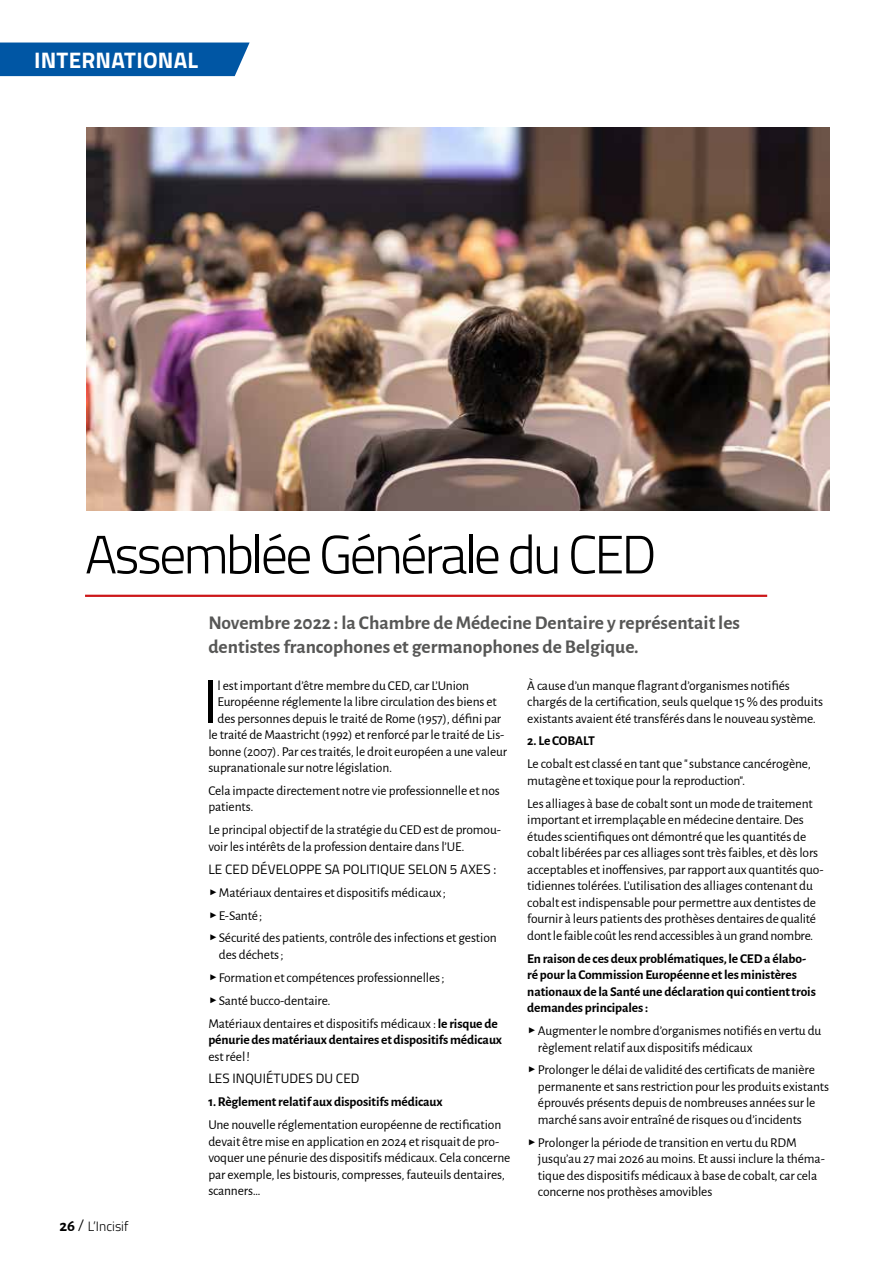
<style>
.page{position:relative;width:893px;height:1263px;background:#fff}
.page>*{position:absolute;margin:0;border:0;box-sizing:border-box;transform-origin:0 0}
.t1{font:61.2px "Titillium Web";color:#000}
.t2{font:300 54px "Titillium Web";letter-spacing:-.05em;color:#000}
.t3{font:700 22.5px "Titillium Web";letter-spacing:.01em;color:#fff}
.t4{font:700 19.5px/24px "Alegreya Sans";color:#575756}
.t5{font:13.5px/16.5px "Alegreya Sans";letter-spacing:-.01em;color:#000}
.t6{font:700 13.5px/16.5px "Alegreya Sans";letter-spacing:-.01em;color:#000}
.t7{font:13.5px "Titillium Web";letter-spacing:.005em;color:#000}
.t8{font:300 13.5px "Titillium Web";color:#000}
.s1{font-family:"Alegreya Sans";font-weight:700;font-size:16.5px}
.s2{font-size:16.5px}
.s3{font-size:21px}
.s4{font-weight:700}
</style>
<div class="page">
<hr style="left:85px;top:595px;width:682px;height:2px;background:#cd1719">
<div style="left:0;top:43px;width:250px;height:33px;background:#0056a4"></div>
<img style="left:86px;top:128px;width:743px;height:382px">
<h3 class="t3" style="left:34px;top:43px;width:165px">INTERNATIONAL</h3>
<h2 class="t2" style="left:85px;top:515px;width:573px">Assemblée Générale du CED</h2>
<p class="t8" style="left:60px;top:1216px;width:70px"><span class="s1">26</span> <span class="s2">/</span> L’Incisif</p>
<h3 class="t4" style="left:208px;top:609px;width:533px">Novembre 2022 : la Chambre de Médecine Dentaire y représentait les dentistes francophones et germanophones de Belgique.</h3>
<h1 class="t1" style="left:203px;top:656px;width:17px">I</h1>
<p class="t5" style="left:218px;top:676px;width:253px">l est important d’être membre du CED, car L’Union</p>
<p class="t5" style="left:527px;top:676px;width:297px">À cause d’un manque flagrant d’organismes notifiés chargés de la certification, seuls quelque 15 % des produits existants avaient été transférés dans le nouveau système.</p>
<p class="t6" style="left:527px;top:732px;width:69px">2. Le COBALT</p>
<p class="t5" style="left:527px;top:755px;width:285px">Le cobalt est classé en tant que " substance cancérogène, mutagène et toxique pour la reproduction".</p>
<p class="t5" style="left:527px;top:794px;width:298px">Les alliages à base de cobalt sont un mode de traitement important et irremplaçable en médecine dentaire. Des études scientifiques ont démontré que les quantités de cobalt libérées par ces alliages sont très faibles, et dès lors acceptables et inoffensives, par rapport aux quantités quo&shy;tidiennes tolérées. L’utilisation des alliages contenant du cobalt est indispensable pour permettre aux dentistes de fournir à leurs patients des prothèses dentaires de qualité dont le faible coût les rend accessibles à un grand nombre.</p>
<p class="t6" style="left:527px;top:949px;width:290px">En raison de ces deux problématiques, le CED a élabo&shy;ré pour la Commission Européenne et les ministères nationaux de la Santé une déclaration qui contient trois demandes principales :</p>
<p class="t5" style="left:538px;top:1022px;width:285px;text-indent:-11px"><span class="s3">▶</span> Augmenter le nombre d’organismes notifiés en vertu du règlement relatif aux dispositifs médicaux</p>
<p class="t5" style="left:538px;top:1061px;width:293px;text-indent:-11px"><span class="s3">▶</span> Prolonger le délai de validité des certificats de manière permanente et sans restriction pour les produits existants éprouvés présents depuis de nombreuses années sur le marché sans avoir entraîné de risques ou d’incidents</p>
<p class="t5" style="left:538px;top:1133px;width:288px;text-indent:-11px"><span class="s3">▶</span> Prolonger la période de transition en vertu du RDM jusqu’au 27 mai 2026 au moins. Et aussi inclure la théma&shy;tique des dispositifs médicaux à base de cobalt, car cela concerne nos prothèses amovibles</p>
<p class="t5" style="left:218px;top:693px;width:281px">Européenne réglemente la libre circulation des biens et</p>
<p class="t5" style="left:218px;top:709px;width:285px">des personnes depuis le traité de Rome (1957), défini par</p>
<p class="t5" style="left:208px;top:726px;width:298px">le traité de Maastricht (1992) et renforcé par le traité de Lis-</p>
<p class="t5" style="left:208px;top:742px;width:300px">bonne (2007). Par ces traités, le droit européen a une valeur</p>
<p class="t5" style="left:208px;top:759px;width:185px">supranationale sur notre législation.</p>
<p class="t5" style="left:208px;top:782px;width:293px">Cela impacte directement notre vie professionnelle et nos patients.</p>
<p class="t5" style="left:208px;top:821px;width:294px">Le principal objectif de la stratégie du CED est de promou&shy;voir les intérêts de la profession dentaire dans l’UE.</p>
<p class="t7" style="left:208px;top:859px;width:289px">LE CED DÉVELOPPE SA POLITIQUE SELON 5 AXES :</p>
<p class="t5" style="left:208px;top:880px;width:290px;line-height:23px"><span class="s3">▶</span> Matériaux dentaires et dispositifs médicaux ;<br><span class="s3">▶</span> E-Santé ;<br><span class="s3">▶</span> Sécurité des patients, contrôle des infections et gestion</p>
<p class="t5" style="left:208px;top:942px;width:291px;line-height:23px;text-indent:11px">des déchets ;<br><span class="s3">▶</span> Formation et compétences professionnelles ;<br><span class="s3">▶</span> Santé bucco-dentaire.<br>Matériaux dentaires et dispositifs médicaux : <span class="s4">le risque de</span></p>
<p class="t6" style="left:208px;top:1030px;width:295px">pénurie des matériaux dentaires et dispositifs médicaux</p>
<p class="t5" style="left:208px;top:1047px;width:43px">est réel !</p>
<p class="t7" style="left:208px;top:1069px;width:153px">LES INQUIÉTUDES DU CED</p>
<p class="t6" style="left:208px;top:1093px;width:236px">1. Règlement relatif aux dispositifs médicaux</p>
<p class="t5" style="left:208px;top:1116px;width:304px">Une nouvelle réglementation européenne de rectification devait être mise en application en 2024 et risquait de pro&shy;voquer une pénurie des dispositifs médicaux. Cela concerne par exemple, les bistouris, compresses, fauteuils dentaires, scanners…</p>
</div>
